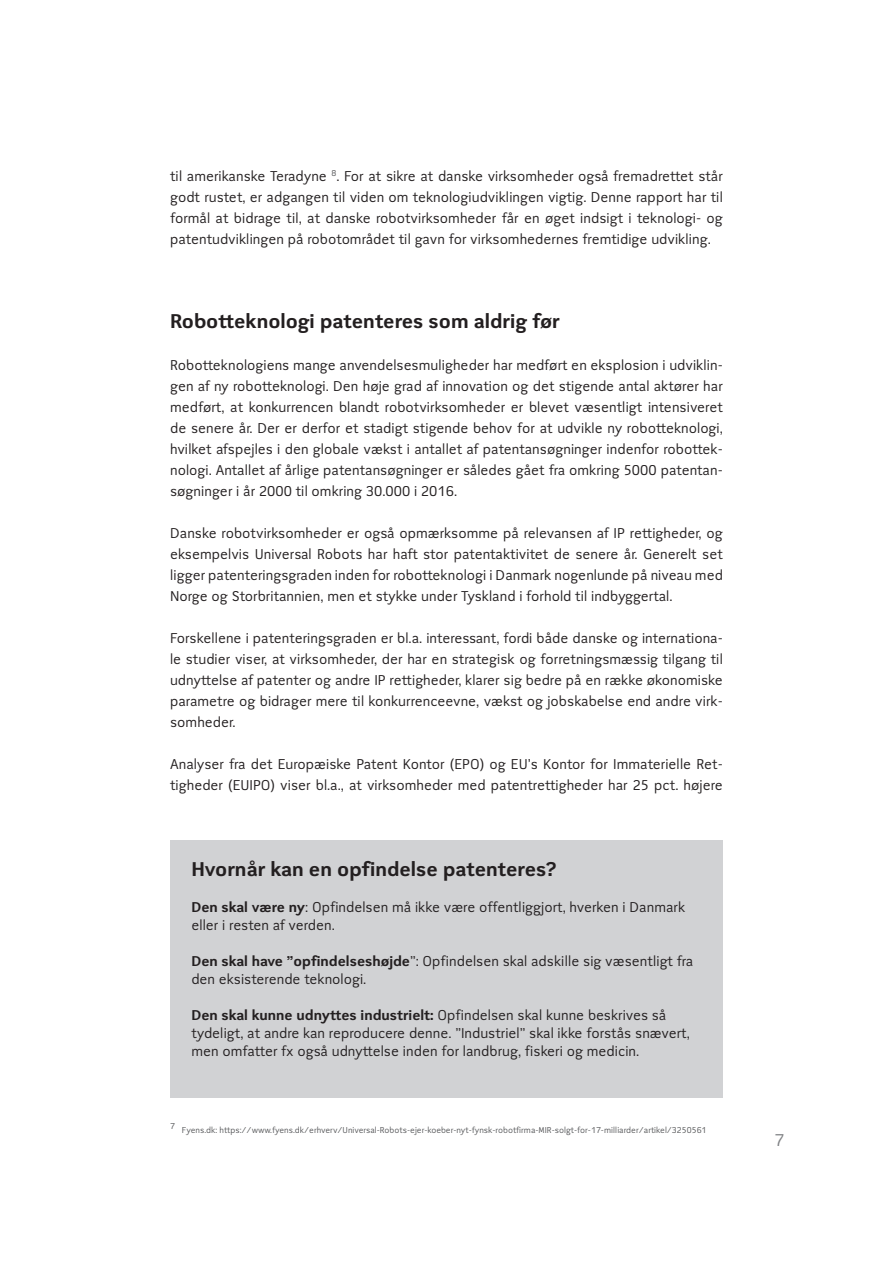
<style>
.page{position:relative;width:893px;height:1263px;background:#fff}
.page>*{position:absolute;margin:0;border:0;box-sizing:border-box;transform-origin:0 0}
.t1{font:700 21px "Ninetysix K";color:#231f20}
.t2{font:18px "Ninetysix K";color:#808285}
.t3{font:15px/21px "Ninetysix K";color:#231f20;text-align:justify}
.t4{font:9px "Ninetysix K";color:#57585a}
.s1{font-weight:700}
</style>
<div class="page">
<div style="left:170px;top:840px;width:553px;height:257px;background:#d1d2d4"></div>
<p class="t3" style="left:170px;top:166px;width:554px">til amerikanske Teradyne <sup>8</sup>. For at sikre at danske virksomheder også fremadrettet står godt rustet, er adgangen til viden om teknologiudviklingen vigtig. Denne rapport har til formål at bidrage til, at danske robotvirksomheder får en øget indsigt i teknologi- og patentudviklingen på robotområdet til gavn for virksomhedernes fremtidige udvikling.</p>
<h1 class="t1" style="left:170px;top:310px;width:391px">Robotteknologi patenteres som aldrig før</h1>
<p class="t3" style="left:170px;top:355px;width:554px">Robotteknologiens mange anvendelsesmuligheder har medført en eksplosion i udviklin&shy;gen af ny robotteknologi. Den høje grad af innovation og det stigende antal aktører har medført, at konkurrencen blandt robotvirksomheder er blevet væsentligt intensiveret de senere år. Der er derfor et stadigt stigende behov for at udvikle ny robotteknologi, hvilket afspejles i den globale vækst i antallet af patentansøgninger indenfor robottek&shy;nologi. Antallet af årlige patentansøgninger er således gået fra omkring 5000 patentan&shy;søgninger i år 2000 til omkring 30.000 i 2016.</p>
<p class="t3" style="left:170px;top:523px;width:554px">Danske robotvirksomheder er også opmærksomme på relevansen af IP rettigheder, og eksempelvis Universal Robots har haft stor patentaktivitet de senere år. Generelt set ligger patenteringsgraden inden for robotteknologi i Danmark nogenlunde på niveau med Norge og Storbritannien, men et stykke under Tyskland i forhold til indbyggertal.</p>
<p class="t3" style="left:170px;top:628px;width:554px">Forskellene i patenteringsgraden er bl.a. interessant, fordi både danske og internationa&shy;le studier viser, at virksomheder, der har en strategisk og forretningsmæssig tilgang til udnyttelse af patenter og andre IP rettigheder, klarer sig bedre på en række økonomiske parametre og bidrager mere til konkurrenceevne, vækst og jobskabelse end andre virk&shy;somheder.</p>
<p class="t3" style="left:170px;top:754px;width:554px">Analyser fra det Europæiske Patent Kontor (EPO) og EU’s Kontor for Immaterielle Ret&shy;tigheder (EUIPO) viser bl.a., at virksomheder med patentrettigheder har 25 pct. højere</p>
<h1 class="t1" style="left:191px;top:858px;width:367px">Hvornår kan en opfindelse patenteres?</h1>
<p class="t3" style="left:191px;top:898px;width:495px;line-height:18px"><span class="s1">Den skal være ny</span>: Opfindelsen må ikke være offentliggjort, hverken i Danmark eller i resten af verden.</p>
<p class="t3" style="left:191px;top:952px;width:504px;line-height:18px"><span class="s1">Den skal have ”opfindelseshøjde</span>”: Opfindelsen skal adskille sig væsentligt fra den eksisterende teknologi.</p>
<p class="t3" style="left:191px;top:1006px;width:500px;line-height:18px;text-align:left"><span class="s1">Den skal kunne udnyttes industrielt:</span> Opfindelsen skal kunne beskrives så tydeligt, at andre kan reproducere denne. ”Industriel” skal ikke forstås snævert, men omfatter fx også udnyttelse inden for landbrug, fiskeri og medicin.</p>
<p class="t4" style="left:170px;top:1121px;width:6px">7</p>
<p class="t4" style="left:182px;top:1126px;width:526px">Fyens.dk: https://www.fyens.dk/erhverv/Universal-Robots-ejer-koeber-nyt-fynsk-robotfirma-MIR-solgt-for-17-milliarder/artikel/3250561</p>
<p class="t2" style="left:775px;top:1131px;width:11px">7</p>
</div>
